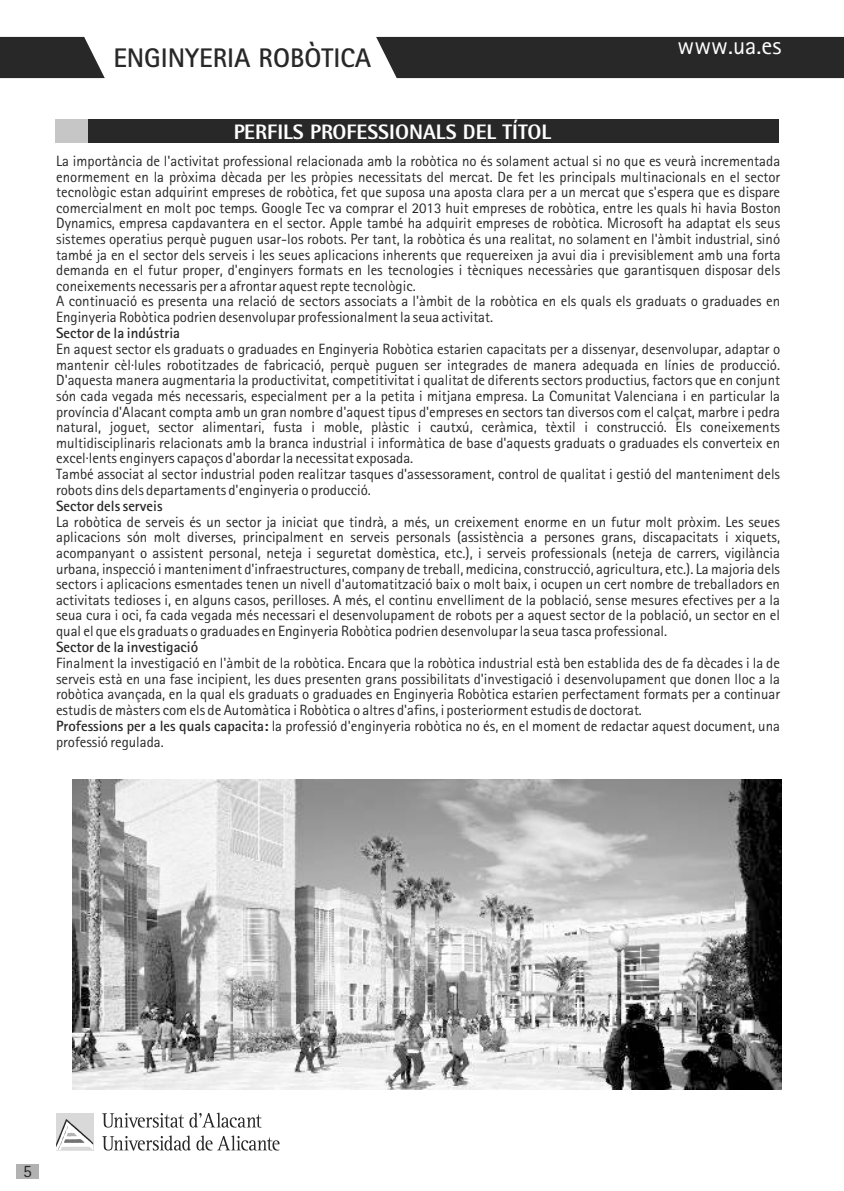
<style>
.page{position:relative;width:844px;height:1191px;background:#fff}
.page>*{position:absolute;margin:0;border:0;box-sizing:border-box;transform-origin:0 0}
.t1{font:700 26.95px "Agfa Rotis Sans Serif";color:#282828}
.t2{font:24.5px "Agfa Rotis Sans Serif";color:#fff}
.t3{font:700 21px "Agfa Rotis Semisans Ex";color:#fff}
.t4{font:17.5px "Agfa Rotis Sans Serif";color:#282828}
.t5{font:14.88px/15.6px "Agfa Rotis Sans Serif";color:#282828}
.t6{font:700 14.88px "Agfa Rotis Sans Serif";color:#282828}
.s1{font-weight:700}
</style>
<div class="page">
<div style="left:58px;top:120px;width:720px;height:23px;background:#282828"></div>
<div style="left:55px;top:120px;width:32px;height:23px;background:#c6c6c6"></div>
<div style="left:56px;top:1113px;width:37px;height:37px;background:#d9d9d9"></div>
<svg style="left:56px;top:1119px;width:37px;height:31px"></svg>
<svg style="left:102px;top:1135px;width:177px;height:15px"></svg>
<svg style="left:102px;top:1112px;width:159px;height:15px"></svg>
<div style="left:16px;top:1164px;width:23px;height:14px;background:#b2b2b2"></div>
<div style="left:376px;top:37px;width:467px;height:41px;background:#282828"></div>
<svg style="left:0;top:37px;width:105px;height:41px;background:#3d3d3d"></svg>
<img style="left:72px;top:780px;width:709px;height:309px">
<h1 class="t1" style="left:113px;top:48px;width:259px">ENGINYERIA ROBÒTICA</h1>
<h2 class="t2" style="left:677px;top:37px;width:105px">www.ua.es</h2>
<h3 class="t3" style="left:234px;top:124px;width:319px">PERFILS PROFESSIONALS DEL TÍTOL</h3>
<p class="t5" style="left:56px;top:155px;width:726px">La importància de l'activitat professional relacionada amb la robòtica no és solament actual si no que es veurà incrementada enormement en la pròxima dècada per les pròpies necessitats del mercat. De fet les principals multinacionals en el sector tecnològic estan adquirint empreses de robòtica, fet que suposa una aposta clara per a un mercat que s'espera que es dispare comercialment en molt poc temps. Google Tec va comprar el 2013 huit empreses de robòtica, entre les quals hi havia Boston Dynamics, empresa capdavantera en el sector. Apple també ha adquirit empreses de robòtica. Microsoft ha adaptat els seus sistemes operatius perquè puguen usar-los robots. Per tant, la robòtica és una realitat, no solament en l'àmbit industrial, sinó també ja en el sector dels serveis i les seues aplicacions inherents que requereixen ja avui dia i previsiblement amb una forta demanda en el futur proper, d'enginyers formats en les tecnologies i tècniques necessàries que garantisquen disposar dels coneixements necessaris per a afrontar aquest repte tecnològic.<br>A continuació es presenta una relació de sectors associats a l'àmbit de la robòtica en els quals els graduats o graduades en Enginyeria Robòtica podrien desenvolupar professionalment la seua activitat.</p>
<p class="t6" style="left:56px;top:328px;width:125px">Sector de la indústria</p>
<p class="t5" style="left:56px;top:343px;width:725px">En aquest sector els graduats o graduades en Enginyeria Robòtica estarien capacitats per a dissenyar, desenvolupar, adaptar o mantenir cèl·lules robotitzades de fabricació, perquè puguen ser integrades de manera adequada en línies de producció.<br>D'aquesta manera augmentaria la productivitat, competitivitat i qualitat de diferents sectors productius, factors que en conjunt són cada vegada més necessaris, especialment per a la petita i mitjana empresa. La Comunitat Valenciana i en particular la província d'Alacant compta amb un gran nombre d'aquest tipus d'empreses en sectors tan diversos com el calçat, marbre i pedra natural, joguet, sector alimentari, fusta i moble, plàstic i cautxú, ceràmica, tèxtil i construcció. Els coneixements multidisciplinaris relacionats amb la branca industrial i informàtica de base d'aquests graduats o graduades els converteix en excel·lents enginyers capaços d'abordar la necessitat exposada.<br>També associat al sector industrial poden realitzar tasques d'assessorament, control de qualitat i gestió del manteniment dels robots dins dels departaments d'enginyeria o producció.</p>
<p class="t6" style="left:56px;top:500px;width:108px">Sector dels serveis</p>
<p class="t5" style="left:56px;top:515px;width:725px;text-align:justify">La robòtica de serveis és un sector ja iniciat que tindrà, a més, un creixement enorme en un futur molt pròxim. Les seues aplicacions són molt diverses, principalment en serveis personals (assistència a persones grans, discapacitats i xiquets, acompanyant o assistent personal, neteja i seguretat domèstica, etc.), i serveis professionals (neteja de carrers, vigilància urbana, inspecció i manteniment d'infraestructures, company de treball, medicina, construcció, agricultura, etc.). La majoria dels sectors i aplicacions esmentades tenen un nivell d'automatització baix o molt baix, i ocupen un cert nombre de treballadors en activitats tedioses i, en alguns casos, perilloses. A més, el continu envelliment de la població, sense mesures efectives per a la seua cura i oci, fa cada vegada més necessari el desenvolupament de robots per a aquest sector de la població, un sector en el qual el que els graduats o graduades en Enginyeria Robòtica podrien desenvolupar la seua tasca professional.</p>
<p class="t6" style="left:56px;top:642px;width:144px">Sector de la investigació</p>
<p class="t5" style="left:56px;top:656px;width:725px">Finalment la investigació en l'àmbit de la robòtica. Encara que la robòtica industrial està ben establida des de fa dècades i la de serveis està en una fase incipient, les dues presenten grans possibilitats d'investigació i desenvolupament que donen lloc a la robòtica avançada, en la qual els graduats o graduades en Enginyeria Robòtica estarien perfectament formats per a continuar estudis de màsters com els de Automàtica i Robòtica o altres d'afins, i posteriorment estudis de doctorat.<br><span class="s1">Professions per a les quals capacita:</span> la professió d'enginyeria robòtica no és, en el moment de redactar aquest document, una professió regulada.</p>
<p class="t4" style="left:23px;top:1165px;width:10px">5</p>
</div>
